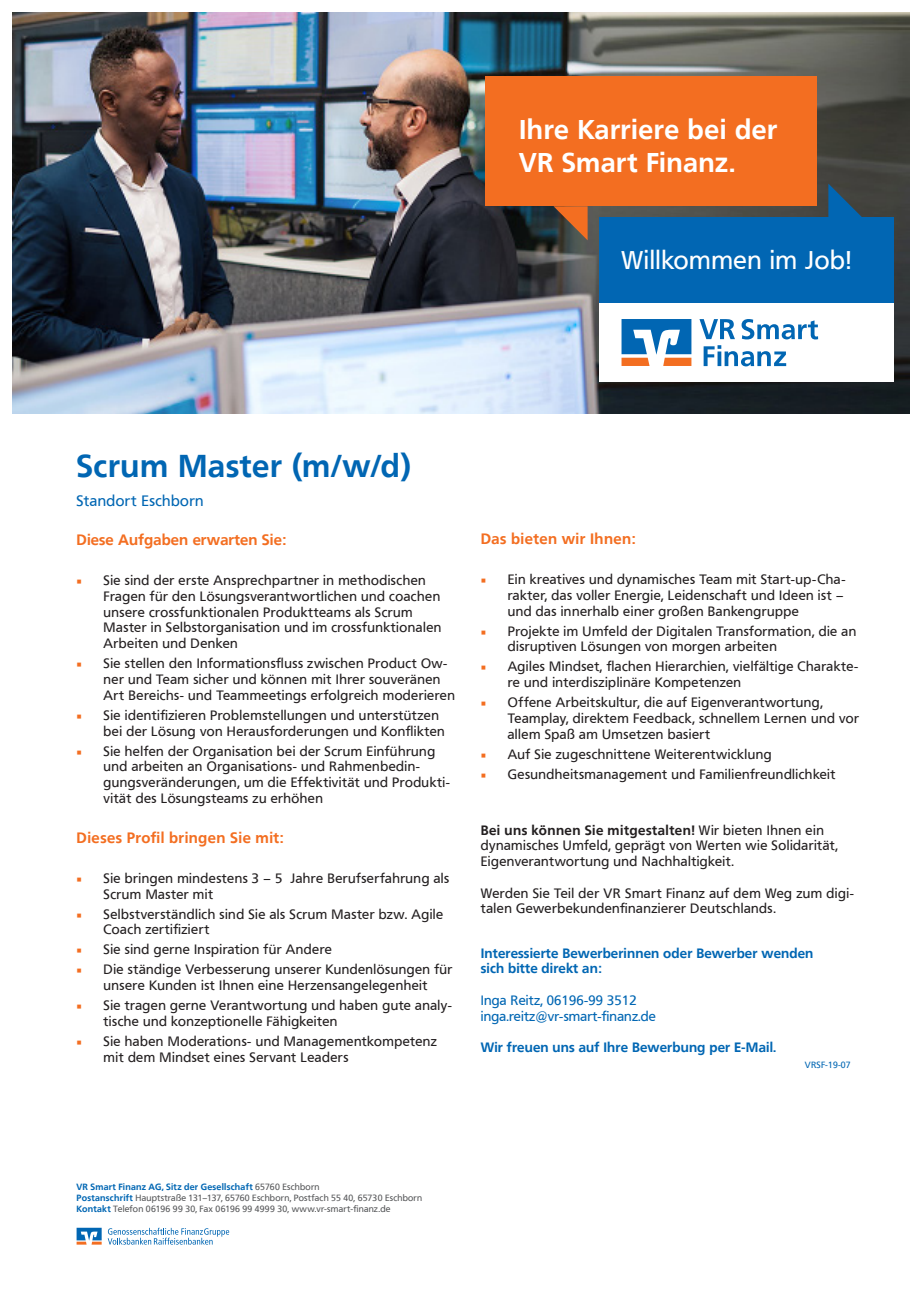
<style>
.page{position:relative;width:919px;height:1289px;background:#fff}
.page>*{position:absolute;margin:0;border:0;box-sizing:border-box;transform-origin:0 0}
.Überschrift___Zeile{font:700 31.5px "Frutiger VR";letter-spacing:.02em;color:#0166b3}
.t1{font:700 27px/33px "Frutiger VR";letter-spacing:.02em;color:#fff}
.t2{font:25.5px "Frutiger VR";letter-spacing:.02em;color:#fff}
.Text{font:700 15px "Frutiger VR";letter-spacing:.025em;color:#f36e21}
.Unter-Überschrift{font:15px "Frutiger VR";letter-spacing:.03em;color:#0166b3}
.Text-2{font:13.5px/15.8px "Frutiger VR";letter-spacing:.03em;color:#231f20}
.t3{font:700 13.5px "Frutiger VR";letter-spacing:.01em;color:#0166b3}
.t4{font:13.5px "Frutiger VR";letter-spacing:.01em;color:#0166b3}
.Impressum{font:9px "Frutiger VR";letter-spacing:.025em;color:#57585a}
.Impressum-2{font:700 9px "Frutiger VR";letter-spacing:.025em;color:#0166b3}
.t5{font:9px "Frutiger VR";letter-spacing:.01em;color:#0166b3}
.s1{font-family:"Minion Pro";color:#f36e21}
.s2{font-weight:700}
.s3{font-weight:400;color:#57585a}
.s4{font-weight:700;color:#0166b3}
</style>
<div class="page">
<svg style="left:108px;top:1227px;width:121px;height:17px"></svg>
<svg style="left:77px;top:1227px;width:25px;height:17px"></svg>
<img style="left:13px;top:13px;width:896px;height:400px">
<div style="left:485px;top:77px;width:331px;height:129px;background:#f36e21"></div>
<svg style="left:553px;top:206px;width:34px;height:34px"></svg>
<svg style="left:828px;top:183px;width:34px;height:35px"></svg>
<div style="left:599px;top:218px;width:294px;height:85px;background:#0166b3"></div>
<div style="left:599px;top:303px;width:294px;height:79px;background:#fff"></div>
<svg style="left:621px;top:319px;width:198px;height:48px"></svg>
<p class="t1" style="left:519px;top:113px;width:260px">Ihre Karriere bei der<br>VR Smart Finanz.</p>
<p class="t2" style="left:621px;top:245px;width:231px">Willkommen im Job!</p>
<p class="Überschrift___Zeile" style="left:77px;top:447px;width:336px">Scrum Master (m/w/d)</p>
<p class="Unter-Überschrift" style="left:77px;top:492px;width:129px">Standort Eschborn</p>
<p class="Text" style="left:77px;top:531px;width:211px">Diese Aufgaben erwarten Sie:</p>
<p class="Text-2" style="left:104px;top:572px;width:339px;text-indent:-27px"><span class="s1">■</span> Sie sind der erste Ansprechpartner in methodischen Fragen für den Lösungsverantwortlichen und coachen unsere crossfunktionalen Produktteams als Scrum Master in Selbstorganisation und im crossfunktionalen Arbeiten und Denken</p>
<p class="Text-2" style="left:104px;top:655px;width:353px;text-indent:-27px"><span class="s1">■</span> Sie stellen den Informationsfluss zwischen Product Ow&shy;ner und Team sicher und können mit Ihrer souveränen<br>Art Bereichs- und Teammeetings erfolgreich moderieren</p>
<p class="Text-2" style="left:104px;top:707px;width:343px;text-indent:-27px"><span class="s1">■</span> Sie identifizieren Problemstellungen und unterstützen bei der Lösung von Herausforderungen und Konflikten</p>
<p class="Text-2" style="left:104px;top:743px;width:348px;text-indent:-27px"><span class="s1">■</span> Sie helfen der Organisation bei der Scrum Einführung und arbeiten an Organisations- und Rahmenbedin&shy;gungsveränderungen, um die Effektivität und Produkti&shy;vität des Lösungsteams zu erhöhen</p>
<p class="Text" style="left:77px;top:828px;width:208px">Dieses Profil bringen Sie mit:</p>
<p class="Text-2" style="left:104px;top:870px;width:347px;text-indent:-27px"><span class="s1">■</span> Sie bringen mindestens 3 – 5 Jahre Berufserfahrung als<br>Scrum Master mit</p>
<p class="Text-2" style="left:104px;top:906px;width:341px;text-indent:-27px"><span class="s1">■</span> Selbstverständlich sind Sie als Scrum Master bzw. Agile<br>Coach zertifiziert</p>
<p class="Text-2" style="left:77px;top:941px;width:257px"><span class="s1">■</span> Sie sind gerne Inspiration für Andere</p>
<p class="Text-2" style="left:77px;top:961px;width:377px;text-align:center"><span class="s1">■</span> Die ständige Verbesserung unserer Kundenlösungen für unsere Kunden ist Ihnen eine Herzensangelegenheit</p>
<p class="Text-2" style="left:104px;top:997px;width:350px;text-indent:-27px"><span class="s1">■</span> Sie tragen gerne Verantwortung und haben gute analy&shy;tische und konzeptionelle Fähigkeiten</p>
<p class="Text-2" style="left:104px;top:1033px;width:335px;text-indent:-27px"><span class="s1">■</span> Sie haben Moderations- und Managementkompetenz mit dem Mindset eines Servant Leaders</p>
<p class="Text" style="left:480px;top:530px;width:156px">Das bieten wir Ihnen:</p>
<p class="Text-2" style="left:507px;top:571px;width:339px;text-indent:-27px"><span class="s1">■</span> Ein kreatives und dynamisches Team mit Start-up-Cha&shy;rakter, das voller Energie, Leidenschaft und Ideen ist – und das innerhalb einer großen Bankengruppe</p>
<p class="Text-2" style="left:507px;top:623px;width:350px;text-indent:-27px"><span class="s1">■</span> Projekte im Umfeld der Digitalen Transformation, die an disruptiven Lösungen von morgen arbeiten</p>
<p class="Text-2" style="left:507px;top:659px;width:352px;text-indent:-27px"><span class="s1">■</span> Agiles Mindset, flachen Hierarchien, vielfältige Charakte&shy;re und interdisziplinäre Kompetenzen</p>
<p class="Text-2" style="left:507px;top:694px;width:352px;text-indent:-27px"><span class="s1">■</span> Offene Arbeitskultur, die auf Eigenverantwortung,<br>Teamplay, direktem Feedback, schnellem Lernen und vor allem Spaß am Umsetzen basiert</p>
<p class="Text-2" style="left:480px;top:746px;width:292px"><span class="s1">■</span> Auf Sie zugeschnittene Weiterentwicklung</p>
<p class="Text-2" style="left:480px;top:766px;width:356px"><span class="s1">■</span> Gesundheitsmanagement und Familienfreundlichkeit</p>
<p class="Text-2" style="left:480px;top:822px;width:359px"><span class="s2">Bei uns können Sie mitgestalten!</span> Wir bieten Ihnen ein dynamisches Umfeld, geprägt von Werten wie Solidarität,<br>Eigenverantwortung und Nachhaltigkeit.</p>
<p class="Text-2" style="left:480px;top:885px;width:375px">Werden Sie Teil der VR Smart Finanz auf dem Weg zum digi&shy;talen Gewerbekundenfinanzierer Deutschlands.</p>
<p class="t3" style="left:480px;top:944px;width:334px">Interessierte Bewerberinnen oder Bewerber wenden</p>
<p class="t3" style="left:480px;top:960px;width:122px">sich bitte direkt an:</p>
<p class="t4" style="left:480px;top:992px;width:157px">Inga Reitz, 06196-99 3512</p>
<p class="t4" style="left:480px;top:1007px;width:177px">inga.reitz@vr-smart-finanz.de</p>
<p class="t3" style="left:480px;top:1039px;width:297px">Wir freuen uns auf Ihre Bewerbung per E-Mail.</p>
<p class="t5" style="left:804px;top:1059px;width:47px">VRSF-19-07</p>
<p class="Impressum-2" style="left:77px;top:1181px;width:244px">VR Smart Finanz AG, Sitz der Gesellschaft <span class="s3">65760 Eschborn</span></p>
<p class="Impressum" style="left:77px;top:1192px;width:347px"><span class="s4">Postanschrift</span> Hauptstraße 131–137, 65760 Eschborn, Postfach 55 40, 65730 Eschborn</p>
<p class="Impressum" style="left:77px;top:1203px;width:315px"><span class="s4">Kontakt</span> Telefon 06196 99 30, Fax 06196 99 4999 30, www.vr-smart-finanz.de</p>
</div>
